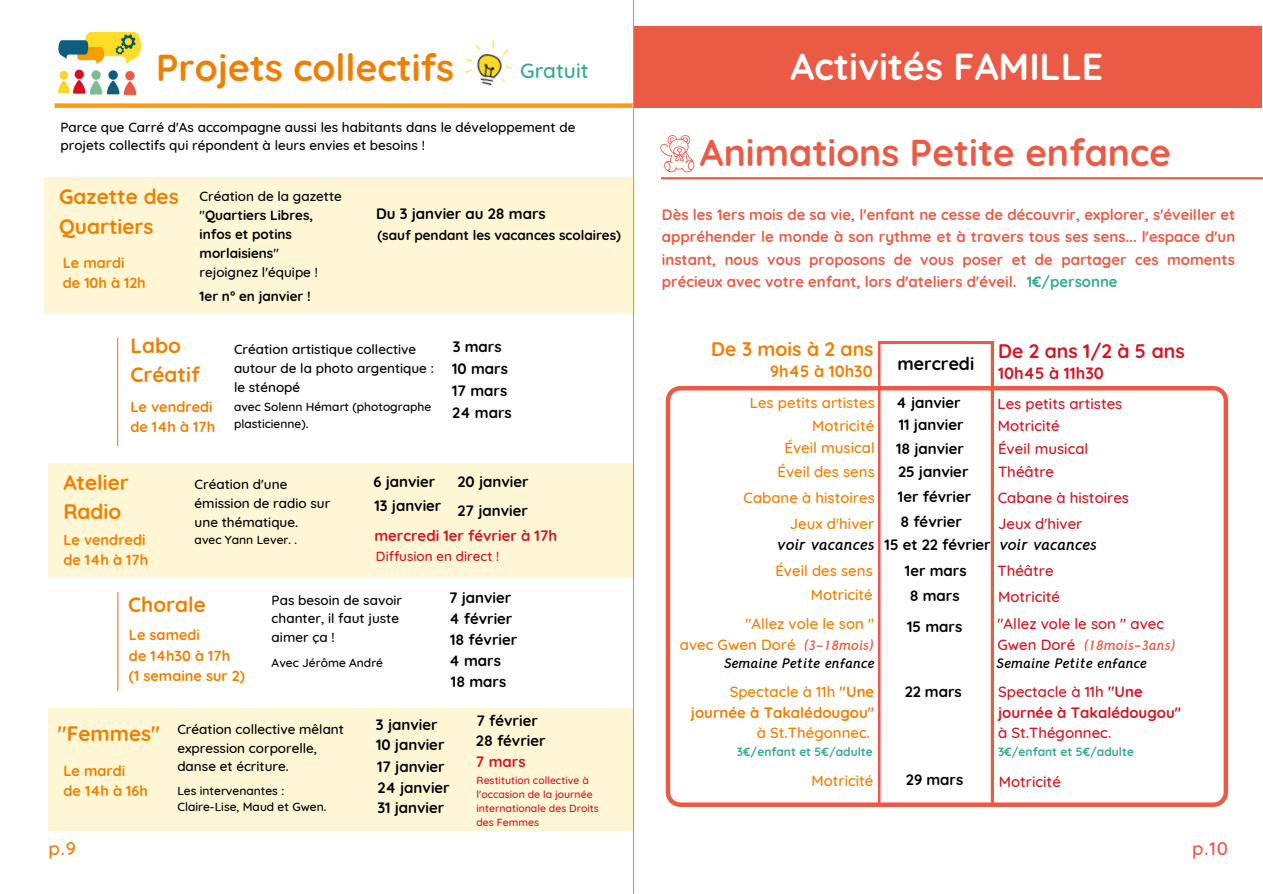
<style>
.page{position:relative;width:1263px;height:894px;background:#fff}
.page>*{position:absolute;margin:0;border:0;box-sizing:border-box;transform-origin:0 0}
.t1{font:700 37.5px "Quicksand";color:#fff}
.t2{font:700 37.35px "Quicksand";color:#eb5a44}
.t3{font:700 37.35px "Quicksand";color:#f07f00}
.t4{font:700 20.85px/28px "Quicksand";color:#f07f00}
.t5{font:500 20.85px "Quicksand";color:#34a991}
.t6{font:700 19.5px "Quicksand";color:#d41622}
.t7{font:700 19.5px "Quicksand";color:#f07f00}
.t8{font:500 18.6px "Quicksand";color:#eb5a44}
.t9{font:500 18.6px "Quicksand";color:#f07f00}
.t10{font:700 17.7px "Quicksand";color:#000}
.t11{font:700 16.35px "Quicksand";color:#d41622}
.t12{font:700 16.2px "Quicksand";color:#f07f00}
.t13{font:700 15px/21px "Quicksand";color:#000}
.t14{font:700 15px/22.5px "Quicksand";color:#eb5a44;text-align:justify}
.t15{font:500 15px/22.5px "Quicksand";color:#f07f00;text-align:right}
.t16{font:500 15px/21.5px "Quicksand";color:#d41622}
.t17{font:700 15px/20.2px "Quicksand";color:#d41622}
.t18{font:700 15px/20.2px "Quicksand";color:#f07f00;text-align:right}
.t19{font:700 15px "Quicksand";color:#34a991}
.t20{font:700 14.55px/20.2px "Quicksand";color:#f07f00}
.t21{font:500 13.5px/18.8px "Quicksand";color:#000}
.t22{font:700 13.5px/19px "Quicksand";color:#000}
.t23{font:italic 700 13.5px "Crusoe Text";color:#000}
.t24{font:500 13.5px "Quicksand";color:#d41622}
.t25{font:500 12px/16.8px "Quicksand";color:#000}
.t26{font:italic 700 12px "Crusoe Text";color:#000}
.t27{font:700 12px "Quicksand";color:#34a991}
.t28{font:italic 700 12px "Crusoe Text";color:#eb5a44}
.t29{font:500 10.5px/14px "Quicksand";color:#d41622}
.s1{font-weight:500}
.s2{font-weight:700;font-size:20.85px;color:#f07f00}
</style>
<div class="page">
<hr style="left:633px;top:0;width:1px;height:893px;background:#87a8b9">
<hr style="left:117px;top:338px;width:1px;height:108px;background:#f07f00">
<hr style="left:117px;top:592px;width:1px;height:99px;background:#f07f00">
<div style="left:48px;top:463px;width:585px;height:115px;background:#fef6d4"></div>
<div style="left:48px;top:707px;width:585px;height:123px;background:#fef6d4"></div>
<div style="left:55px;top:103px;width:578px;height:5px;background:#fb9b0d"></div>
<div style="left:44px;top:177px;width:590px;height:136px;background:#fef6d4"></div>
<img style="left:464px;top:40px;width:48px;height:46px">
<img style="left:59px;top:33px;width:82px;height:61px">
<svg style="left:115px;top:34px;width:21px;height:21px"></svg>
<div style="left:634px;top:26px;width:628px;height:81px;background:#eb5a44"></div>
<svg style="left:666px;top:386px;width:562px;height:420px"></svg>
<svg style="left:878px;top:341px;width:115px;height:464px"></svg>
<hr style="left:661px;top:177px;width:602px;height:2px;background:#eb5a44">
<svg style="left:660px;top:135px;width:35px;height:38px"></svg>
<h2 class="t3" style="left:156px;top:43px;width:300px">Projets collectifs</h2>
<h3 class="t5" style="left:520px;top:57px;width:70px">Gratuit</h3>
<p class="t21" style="left:60px;top:118px;width:516px;line-height:18px">Parce que Carré d'As accompagne aussi les habitants dans le développement de projets collectifs qui répondent à leurs envies et besoins !</p>
<h3 class="t4" style="left:59px;top:181px;width:121px;line-height:30.3px">Gazette des<br>Quartiers</h3>
<p class="t20" style="left:63px;top:252px;width:84px">Le mardi<br>de 10h à 12h</p>
<p class="t22" style="left:200px;top:186px;width:144px"><span class="s1">Création de la gazette "</span>Quartiers Libres, infos et potins morlaisiens<span class="s1">"<br>rejoignez l'équipe !</span></p>
<p class="t22" style="left:200px;top:286px;width:113px">1er n° en janvier !</p>
<p class="t13" style="left:376px;top:203px;width:171px">Du 3 janvier au 28 mars</p>
<p class="t22" style="left:377px;top:225px;width:245px">(sauf pendant les vacances scolaires)</p>
<h3 class="t4" style="left:130px;top:331px;width:71px">Labo<br>Créatif</h3>
<p class="t20" style="left:130px;top:396px;width:86px">Le vendredi de 14h à 17h</p>
<p class="t21" style="left:234px;top:339px;width:201px">Création artistique collective autour de la photo argentique : le sténopé</p>
<p class="t25" style="left:234px;top:398px;width:199px">avec Solenn Hémart (photographe plasticienne).</p>
<p class="t13" style="left:452px;top:335px;width:61px;line-height:22px">3 mars<br>10 mars<br>17 mars<br>24 mars</p>
<h3 class="t4" style="left:63px;top:468px;width:67px">Atelier<br>Radio</h3>
<p class="t21" style="left:195px;top:475px;width:137px">Création d'une émission de radio sur une thématique.</p>
<p class="t25" style="left:195px;top:531px;width:104px">avec Yann Lever. .</p>
<p class="t20" style="left:63px;top:529px;width:86px">Le vendredi de 14h à 17h</p>
<p class="t13" style="left:373px;top:469px;width:70px;line-height:24px">6 janvier<br>13 janvier</p>
<p class="t13" style="left:458px;top:467px;width:72px;line-height:28.3px">20 janvier<br>27 janvier</p>
<p class="t17" style="left:374px;top:525px;width:184px">mercredi 1er février à 17h</p>
<p class="t24" style="left:376px;top:547px;width:125px">Diffusion en direct !</p>
<h3 class="t4" style="left:128px;top:590px;width:79px">Chorale</h3>
<p class="t20" style="left:129px;top:624px;width:117px">Le samedi<br>de 14h30 à 17h<br>(1 semaine sur 2)</p>
<p class="t21" style="left:272px;top:590px;width:132px">Pas besoin de savoir chanter, il faut juste aimer ça !</p>
<p class="t25" style="left:272px;top:653px;width:113px">Avec Jérôme André</p>
<p class="t13" style="left:449px;top:587px;width:65px;line-height:20.4px">7 janvier<br>4 février</p>
<p class="t13" style="left:449px;top:629px;width:70px;line-height:20.5px">18 février<br>4 mars<br>18 mars</p>
<p class="t21" style="left:177px;top:719px;width:168px;text-indent:-119px"><span class="s2">"Femmes"</span> Création collective mêlant expression corporelle, danse et écriture.</p>
<p class="t25" style="left:177px;top:781px;width:151px">Les intervenantes :<br>Claire-Lise, Maud et Gwen.</p>
<p class="t20" style="left:63px;top:759px;width:86px">Le mardi<br>de 14h à 16h</p>
<h3 class="t9" style="left:49px;top:836px;width:29px">p.9</h3>
<p class="t13" style="left:376px;top:713px;width:75px">3 janvier<br>10 janvier<br>17 janvier<br>24 janvier<br>31 janvier</p>
<p class="t13" style="left:476px;top:711px;width:71px;line-height:19.2px">7 février<br>28 février</p>
<p class="t17" style="left:476px;top:751px;width:51px">7 mars</p>
<p class="t29" style="left:476px;top:773px;width:124px">Restitution collective à l'occasion de la journée internationale des Droits des Femmes</p>
<h1 class="t1" style="left:791px;top:42px;width:314px">Activités FAMILLE</h1>
<h2 class="t2" style="left:700px;top:128px;width:473px">Animations Petite enfance</h2>
<p class="t14" style="left:662px;top:203px;width:575px">Dès les 1ers mois de sa vie, l'enfant ne cesse de découvrir, explorer, s'éveiller et appréhender le monde à son rythme et à travers tous ses sens... l'espace d'un instant, nous vous proposons de vous poser et de partager ces moments précieux avec votre enfant, lors d'ateliers d'éveil.</p>
<p class="t19" style="left:1027px;top:272px;width:92px">1€/personne</p>
<h3 class="t7" style="left:711px;top:337px;width:164px">De 3 mois à 2 ans</h3>
<h3 class="t6" style="left:998px;top:338px;width:188px">De 2 ans 1/2 à 5 ans</h3>
<p class="t11" style="left:998px;top:362px;width:107px">10h45 à 11h30</p>
<p class="t16" style="left:997px;top:392px;width:126px">Les petits artistes<br>Motricité</p>
<p class="t16" style="left:998px;top:436px;width:92px;line-height:23.2px">Éveil musical<br>Théâtre</p>
<p class="t16" style="left:998px;top:484px;width:133px;line-height:25.7px">Cabane à histoires<br>Jeux d'hiver</p>
<p class="t16" style="left:997px;top:557px;width:64px;line-height:26px">Théâtre<br>Motricité</p>
<p class="t16" style="left:997px;top:613px;width:168px;line-height:20.2px">"Allez vole le son " avec<br>Gwen Doré</p>
<p class="t26" style="left:996px;top:655px;width:152px">Semaine Petite enfance</p>
<h3 class="t10" style="left:897px;top:352px;width:78px">mercredi</h3>
<p class="t12" style="left:770px;top:361px;width:104px">9h45 à 10h30</p>
<p class="t15" style="left:750px;top:390px;width:126px">Les petits artistes<br>Motricité<br>Éveil musical</p>
<p class="t15" style="left:743px;top:459px;width:133px;line-height:25.5px">Éveil des sens<br>Cabane à histoires<br>Jeux d'hiver</p>
<p class="t15" style="left:775px;top:558px;width:99px;line-height:24.3px">Éveil des sens<br>Motricité</p>
<p class="t13" style="left:896px;top:391px;width:69px;line-height:22.2px">4 janvier<br>11 janvier</p>
<p class="t13" style="left:896px;top:437px;width:74px;line-height:22.6px">18 janvier<br>25 janvier</p>
<p class="t13" style="left:898px;top:484px;width:75px;line-height:24.5px">1er février<br>8 février</p>
<p class="t13" style="left:905px;top:559px;width:63px">1er mars</p>
<p class="t13" style="left:884px;top:534px;width:108px">15 et 22 février</p>
<p class="t23" style="left:777px;top:535px;width:99px">voir vacances</p>
<p class="t23" style="left:999px;top:535px;width:99px">voir vacances</p>
<p class="t13" style="left:907px;top:580px;width:57px;line-height:30.5px">8 mars<br>15 mars</p>
<p class="t15" style="left:680px;top:613px;width:196px;line-height:20.2px;text-align:left;text-indent:66px">"Allez vole le son " avec Gwen Doré</p>
<p class="t26" style="left:723px;top:655px;width:152px">Semaine Petite enfance</p>
<p class="t28" style="left:803px;top:637px;width:71px">(3-18mois)</p>
<p class="t28" style="left:1083px;top:637px;width:92px">(18mois-3ans)</p>
<p class="t18" style="left:691px;top:681px;width:185px"><span class="s1">Spectacle à 11h</span> "Une journée à Takalédougou"</p>
<p class="t15" style="left:757px;top:720px;width:115px">à St.Thégonnec.</p>
<p class="t13" style="left:905px;top:681px;width:59px">22 mars</p>
<p class="t17" style="left:998px;top:681px;width:185px"><span class="s1">Spectacle à 11h</span> "Une journée à Takalédougou"</p>
<p class="t16" style="left:998px;top:721px;width:115px">à St.Thégonnec.</p>
<p class="t27" style="left:737px;top:743px;width:137px">3€/enfant et 5€/adulte</p>
<p class="t27" style="left:998px;top:743px;width:137px">3€/enfant et 5€/adulte</p>
<p class="t15" style="left:811px;top:768px;width:64px">Motricité</p>
<p class="t13" style="left:906px;top:768px;width:59px">29 mars</p>
<p class="t16" style="left:999px;top:770px;width:64px">Motricité</p>
<h3 class="t8" style="left:1192px;top:836px;width:37px">p.10</h3>
</div>
